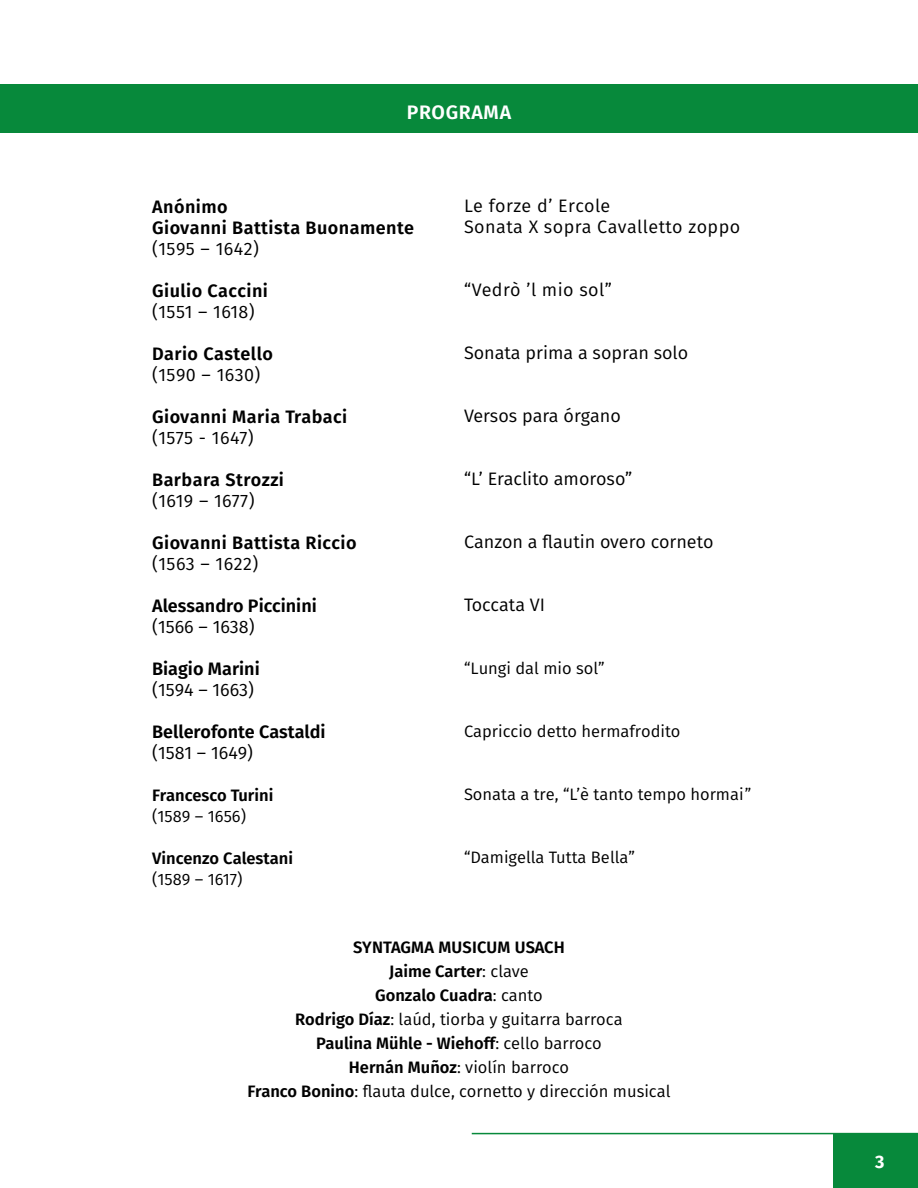
<style>
.page{position:relative;width:918px;height:1188px;background:#fff}
.page>*{position:absolute;margin:0;border:0;box-sizing:border-box;transform-origin:0 0}
.t1{font:600 19.5px "Fira Sans";letter-spacing:.035em;color:#fff}
.t2{font:18px "Fira Sans";color:#000}
.t3{font:18px/21px "Fira Sans";letter-spacing:.025em;color:#000}
.t4{font:600 18px/21px "Fira Sans";letter-spacing:.025em;color:#000}
.t5{font:600 18px "Fira Sans";color:#000}
.t6{font:700 18px "Fira Sans";color:#fff}
.t7{font:16.5px/24px "Fira Sans";color:#000;text-align:center}
.t8{font:600 16.5px "Fira Sans";color:#000}
.s1{font-weight:600}
</style>
<div class="page">
<div style="left:833px;top:1134px;width:85px;height:54px;background:#07893b"></div>
<hr style="left:472px;top:1133px;width:446px;height:1px;background:#07893b">
<div style="left:0;top:85px;width:918px;height:48px;background:#07893b"></div>
<p class="t1" style="left:407px;top:96px;width:106px">PROGRAMA</p>
<p class="t4" style="left:152px;top:195px;width:263px">Anónimo<br>Giovanni Battista Buonamente</p>
<p class="t3" style="left:152px;top:237px;width:108px">(1595 – 1642)</p>
<p class="t4" style="left:152px;top:279px;width:117px">Giulio Caccini</p>
<p class="t3" style="left:152px;top:300px;width:104px">(1551 – 1618)</p>
<p class="t4" style="left:152px;top:342px;width:122px">Dario Castello</p>
<p class="t3" style="left:152px;top:363px;width:110px">(1590 – 1630)</p>
<p class="t4" style="left:152px;top:405px;width:197px">Giovanni Maria Trabaci</p>
<p class="t3" style="left:152px;top:426px;width:103px">(1575 - 1647)</p>
<p class="t4" style="left:152px;top:468px;width:133px">Barbara Strozzi</p>
<p class="t3" style="left:152px;top:489px;width:104px">(1619 – 1677)</p>
<p class="t4" style="left:152px;top:531px;width:206px">Giovanni Battista Riccio</p>
<p class="t3" style="left:152px;top:552px;width:107px">(1563 – 1622)</p>
<p class="t5" style="left:152px;top:591px;width:166px">Alessandro Piccinini</p>
<p class="t2" style="left:152px;top:613px;width:104px">(1566 – 1638)</p>
<p class="t5" style="left:152px;top:654px;width:109px">Biagio Marini</p>
<p class="t2" style="left:152px;top:676px;width:103px">(1594 – 1663)</p>
<p class="t5" style="left:152px;top:717px;width:175px">Bellerofonte Castaldi</p>
<p class="t2" style="left:152px;top:739px;width:102px">(1581 – 1649)</p>
<p class="t8" style="left:152px;top:781px;width:123px">Francesco Turini</p>
<p class="t7" style="left:152px;top:803px;width:95px">(1589 – 1656)</p>
<p class="t8" style="left:152px;top:844px;width:142px">Vincenzo Calestani</p>
<p class="t7" style="left:152px;top:866px;width:92px">(1589 – 1617)</p>
<p class="t3" style="left:464px;top:195px;width:278px">Le forze d’ Ercole<br>Sonata X sopra Cavalletto zoppo</p>
<p class="t3" style="left:464px;top:279px;width:150px">“Vedrò ’l mio sol”</p>
<p class="t2" style="left:464px;top:339px;width:226px">Sonata prima a sopran solo</p>
<p class="t2" style="left:464px;top:402px;width:158px">Versos para órgano</p>
<p class="t2" style="left:464px;top:465px;width:170px">“L’ Eraclito amoroso”</p>
<p class="t2" style="left:464px;top:528px;width:251px">Canzon a flautin overo corneto</p>
<p class="t2" style="left:464px;top:591px;width:83px">Toccata VI</p>
<p class="t7" style="left:464px;top:656px;width:142px">“Lungi dal mio sol”</p>
<p class="t7" style="left:464px;top:719px;width:218px">Capriccio detto hermafrodito</p>
<p class="t7" style="left:464px;top:782px;width:289px">Sonata a tre, “L’è tanto tempo hormai”</p>
<p class="t7" style="left:464px;top:845px;width:173px">“Damigella Tutta Bella”</p>
<p class="t7" style="left:247px;top:934px;width:425px"><span class="s1">SYNTAGMA MUSICUM USACH<br>Jaime Carter</span>: clave<br><span class="s1">Gonzalo Cuadra</span>: canto<br><span class="s1">Rodrigo Díaz</span>: laúd, tiorba y guitarra barroca<br><span class="s1">Paulina Mühle - Wiehoff</span>: cello barroco<br><span class="s1">Hernán Muñoz</span>: violín barroco<br><span class="s1">Franco Bonino</span>: flauta dulce, cornetto y dirección musical</p>
<p class="t6" style="left:875px;top:1146px;width:11px">3</p>
</div>
